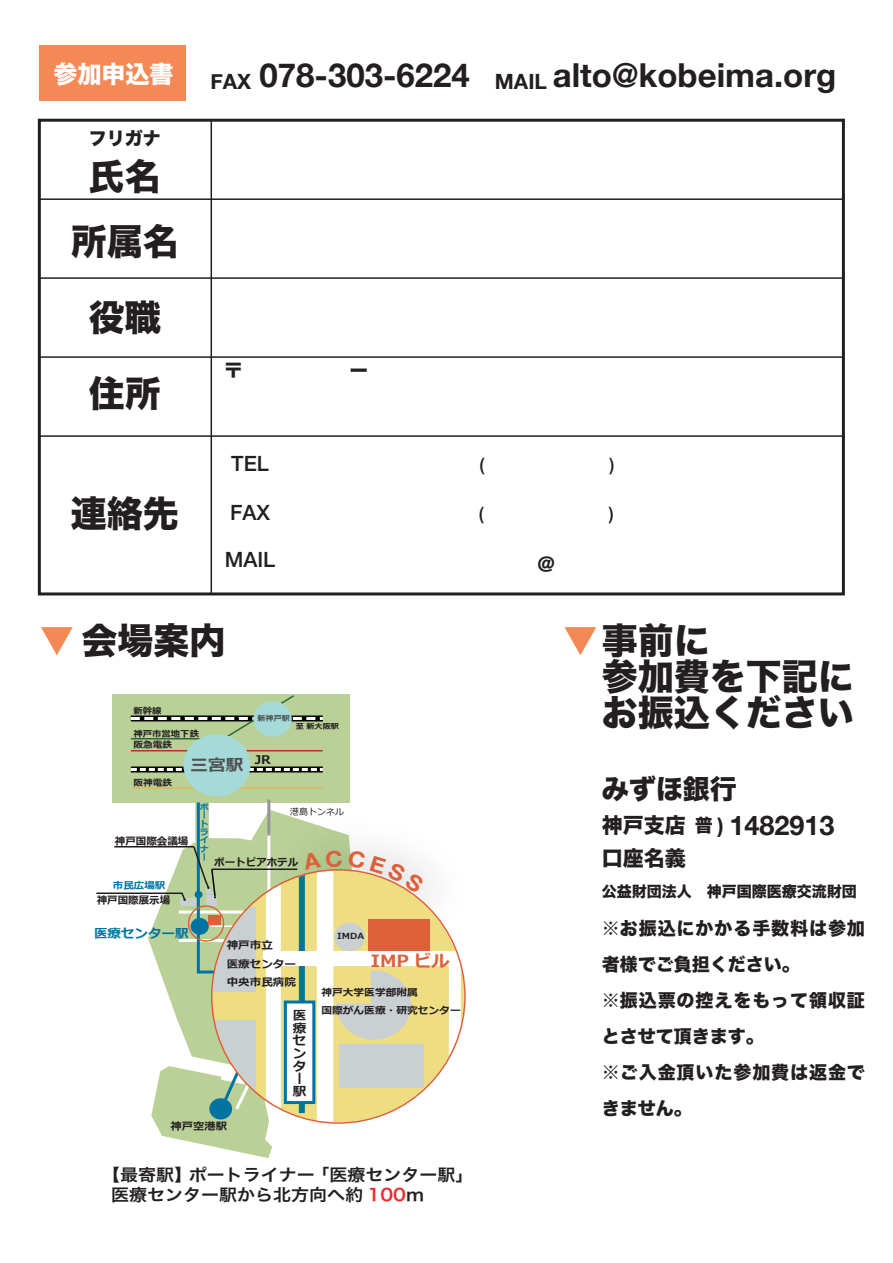
<style>
.page{position:relative;width:893px;height:1263px;background:#fff}
.page>*{position:absolute;margin:0;border:0;box-sizing:border-box;transform-origin:0 0}
.t1{font:36px/76.1px "Hira Kaku Std W8";color:#231f20;text-align:center}
.t2{font:700 33px "Helvetica Neue";color:#231f20}
.t3{font:700 27px "Helvetica Neue";color:#231f20}
.t4{font:27px "Hira Kaku Std W8";color:#231f20}
.t5{font:24px "Hira Kaku Std W8";color:#fff}
.t6{font:500 21px "Helvetica Neue";color:#231f20}
.t7{font:21px "Hira Kaku Std W8";color:#231f20}
.t8{font:18px/36px "Hira Kaku Std W8";letter-spacing:.05em;color:#231f20}
.t9{font:500 18px "Helvetica Neue";color:#231f20}
.t10{font:16.8px/19.5px "Hira Kaku Pro N W6";color:#231f20;scale:1.08 1}
.t11{font:700 16.8px "Meiryo";color:#dc6038;scale:1.08 1}
.t12{font:700 16.35px "Meiryo";color:#4e4f50;scale:1.08 1}
.t13{font:15px "Hira Kaku Std W8";color:#231f20}
.t14{font:700 12.6px "Meiryo";color:#0173a3;scale:1.08 1}
.t15{font:700 12.6px/12.6px "Meiryo";color:#231f20;scale:1.08 1}
.t16{font:700 12px "Meiryo";color:#231f20;scale:1.08 1}
.t17{font:700 10.65px/18.5px "Meiryo";color:#231f20;scale:1.08 1}
.t18{font:700 10.5px "Meiryo";color:#231f20}
.t19{font:700 10.5px "Meiryo";color:#231f20;scale:1.08 1}
.t20{font:700 9.9px/17.4px "Meiryo";color:#231f20;scale:1.08 1}
.t21{font:700 9.75px "Meiryo";color:#0173a3;scale:1.08 1}
.t22{font:700 9px "Meiryo";color:#231f20;scale:1.08 1}
.t23{font:9px "Meiryo";color:#231f20}
.t24{font:700 8.7px "Meiryo";color:#231f20;scale:1.08 1}
.t25{font:700 8.4px/8.4px "Meiryo";color:#0173a3;scale:1.08 1}
.t26{font:700 8.4px "Meiryo";color:#231f20;scale:1.08 1}
.t27{font:700 7.5px "Meiryo";color:#231f20;scale:1.08 1}
.t28{font:700 7.5px "Meiryo";color:#4e4f50;scale:1.08 1}
.s1{font-size:21px}
.s2{color:#ee2929}
.s3{font-family:"Hira Kaku Std W8";font-weight:400;font-size:21px}
.s4{font-family:"Hira Kaku Std W8";font-weight:400;font-size:18px}
</style>
<div class="page">
<div style="left:39px;top:45px;width:147px;height:55px;background:#f58955"></div>
<div style="left:38px;top:119px;width:807px;height:476px;border:3px solid #231f20"></div>
<hr style="left:39px;top:435px;width:804px;height:2px;background:#231f20">
<hr style="left:39px;top:356px;width:804px;height:2px;background:#231f20">
<hr style="left:39px;top:277px;width:804px;height:2px;background:#231f20">
<hr style="left:39px;top:198px;width:804px;height:2px;background:#231f20">
<hr style="left:211px;top:120px;width:1px;height:474px;background:#231f20">
<svg style="left:41px;top:627px;width:32px;height:28px"></svg>
<svg style="left:564px;top:627px;width:32px;height:28px"></svg>
<div style="left:113px;top:694px;width:237px;height:108px;background:#b9d197"></div>
<div style="left:131px;top:766px;width:192px;height:6px;background:#030303"></div>
<svg style="left:131px;top:768px;width:192px;height:3px"></svg>
<hr style="left:131px;top:787px;width:192px;height:2px;background:#e0b75a">
<svg style="left:131px;top:695px;width:192px;height:65px"></svg>
<hr style="left:131px;top:738px;width:87px;height:1px;background:#2b673b">
<div style="left:183px;top:734px;width:67px;height:62px;background:#a5dad8;border-radius:50%"></div>
<div style="left:254px;top:701px;width:38px;height:36px;background:#a5dad8;border-radius:50%"></div>
<img style="left:272px;top:802px;width:193px;height:322px">
<hr style="left:96px;top:892px;width:86px;height:2px;background:#231f20">
<hr style="left:114px;top:846px;width:80px;height:1px;background:#231f20">
<hr style="left:212px;top:868px;width:85px;height:2px;background:#231f20">
<svg style="left:151px;top:799px;width:121px;height:359px"></svg>
<div style="left:212px;top:870px;width:252px;height:252px;background:#efde81;border-radius:126px"></div>
<div style="left:299px;top:870px;width:6px;height:243px;background:#0173a3"></div>
<div style="left:284px;top:1000px;width:31px;height:104px;background:#fff;border:3px solid #0173a3"></div>
<div style="left:266px;top:870px;width:15px;height:243px;background:#fff"></div>
<div style="left:317px;top:870px;width:16px;height:252px;background:#fff"></div>
<div style="left:263px;top:951px;width:201px;height:15px;background:#fff"></div>
<div style="left:449px;top:960px;width:12px;height:153px;background:#fff"></div>
<div style="left:368px;top:919px;width:61px;height:32px;background:#dc6038"></div>
<div style="left:334px;top:923px;width:31px;height:28px;background:#cacfd1;border-radius:50%"></div>
<svg style="left:212px;top:907px;width:43px;height:84px;background:#cac8bc"></svg>
<svg style="left:212px;top:1020px;width:43px;height:81px;background:#c5cebe"></svg>
<svg style="left:336px;top:970px;width:75px;height:70px"></svg>
<div style="left:339px;top:1044px;width:84px;height:13px;background:#cacfd1"></div>
<div style="left:339px;top:1057px;width:84px;height:15px;background:#cacfd1"></div>
<div style="left:339px;top:1072px;width:84px;height:15px;background:#cacfd1"></div>
<svg style="left:302px;top:850px;width:40px;height:20px"></svg>
<svg style="left:348px;top:851px;width:77px;height:42px"></svg>
<h3 class="t5" style="left:54px;top:60px;width:121px">参加申込書</h3>
<h2 class="t2" style="left:210px;top:49px;width:627px"><span class="s1">FAX</span> 078-303-6224 <span class="s1">MAIL</span> alto@kobeima.org</h2>
<p class="t8" style="left:89px;top:120px;width:74px">フリガナ</p>
<h1 class="t1" style="left:89px;top:139px;width:74px">氏名</h1>
<h1 class="t1" style="left:71px;top:204px;width:110px">所属名役職住所</h1>
<h1 class="t1" style="left:71px;top:477px;width:110px">連絡先</h1>
<p class="t8" style="left:225px;top:353px;width:19px">〒</p>
<p class="t8" style="left:350px;top:353px;width:19px">ー</p>
<p class="t6" style="left:231px;top:447px;width:39px">TEL</p>
<p class="t6" style="left:230px;top:495px;width:42px">FAX</p>
<p class="t6" style="left:225px;top:543px;width:52px">MAIL</p>
<p class="t9" style="left:479px;top:450px;width:7px">(</p>
<p class="t9" style="left:610px;top:450px;width:7px">)</p>
<p class="t9" style="left:479px;top:499px;width:7px">(</p>
<p class="t9" style="left:609px;top:499px;width:7px">)</p>
<p class="t8" style="left:538px;top:546px;width:19px">@</p>
<h1 class="t1" style="left:81px;top:603px;width:145px">会場案内</h1>
<h1 class="t1" style="left:602px;top:623px;width:253px;line-height:36px;text-align:left">事前に<br>参加費を下記にお振込ください</h1>
<p class="t24" style="left:133px;top:705px;width:28px">新幹線</p>
<p class="t24" style="left:133px;top:727px;width:62px">神戸市営地下鉄</p>
<p class="t28" style="left:258px;top:713px;width:31px">新神戸駅</p>
<p class="t27" style="left:296px;top:721px;width:41px">至 新大阪駅</p>
<p class="t22" style="left:133px;top:739px;width:37px">阪急電鉄</p>
<p class="t22" style="left:133px;top:776px;width:37px">阪神電鉄</p>
<p class="t12" style="left:190px;top:754px;width:50px">三宮駅</p>
<p class="t16" style="left:255px;top:751px;width:17px">JR</p>
<p class="t18" style="left:115px;top:833px;width:75px">神戸国際会議場</p>
<p class="t21" style="left:113px;top:878px;width:50px">市民広場駅</p>
<p class="t14" style="left:94px;top:925px;width:89px">医療センター駅</p>
<p class="t18" style="left:97px;top:893px;width:75px">神戸国際展示場</p>
<p class="t25" style="left:200px;top:803px;width:10px">ポートライナー</p>
<p class="t23" style="left:290px;top:805px;width:55px">港島トンネル</p>
<p class="t18" style="left:214px;top:854px;width:85px">ポートピアホテル</p>
<p class="t17" style="left:227px;top:937px;width:66px">神戸市立<br>医療センター中央市民病院</p>
<p class="t15" style="left:293px;top:1010px;width:14px">医療センター駅</p>
<p class="t26" style="left:337px;top:930px;width:26px">IMDA</p>
<p class="t11" style="left:371px;top:949px;width:75px">IMP ビル</p>
<p class="t20" style="left:321px;top:985px;width:130px">神戸大学医学部附属<br>国際がん医療・研究センター</p>
<p class="t19" style="left:171px;top:1119px;width:54px">神戸空港駅</p>
<p class="t10" style="left:111px;top:1164px;width:337px;text-indent:-9px">【最寄駅】ポートライナー「医療センター駅」医療センター駅から北方向へ約 <span class="s2">100</span>ｍ</p>
<h3 class="t4" style="left:602px;top:774px;width:136px">みずほ銀行</h3>
<h3 class="t3" style="left:602px;top:804px;width:234px"><span class="s3">神戸支店</span><span class="s4">普</span> <span class="s1">)</span> 1482913</h3>
<p class="t7" style="left:602px;top:846px;width:85px">口座名義</p>
<p class="t13" style="left:602px;top:883px;width:257px">公益財団法人　神戸国際医療交流財団</p>
<p class="t8" style="left:602px;top:911px;width:265px">※お振込にかかる手数料は参加者様でご負担ください。<br>※振込票の控えをもって領収証とさせて頂きます。<br>※ご入金頂いた参加費は返金できません。</p>
</div>
